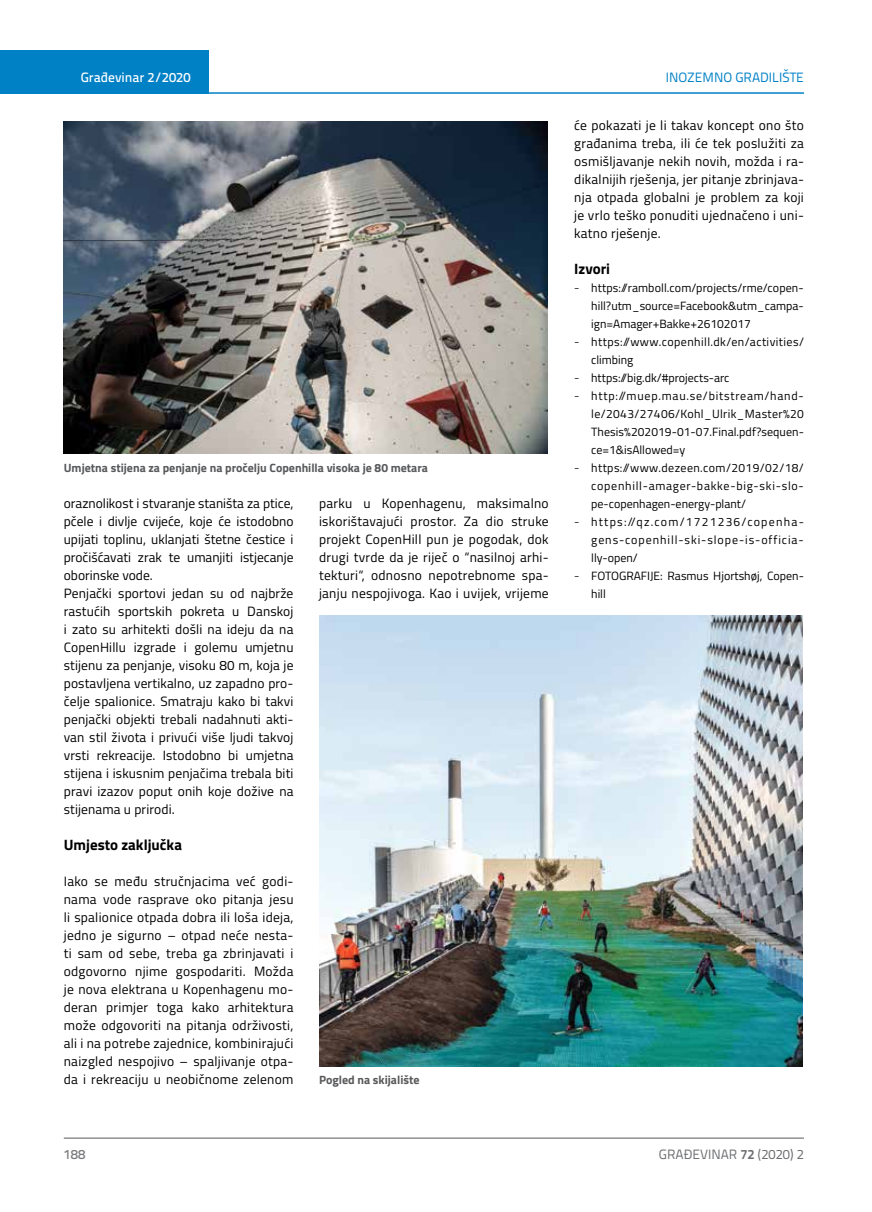
<style>
.page{position:relative;width:872px;height:1212px;background:#fff}
.page>*{position:absolute;margin:0;border:0;box-sizing:border-box;transform-origin:0 0}
.t1{font:700 15px "Titillium";color:#000}
.t2{font:13.5px/18px "Titillium";letter-spacing:.01em;color:#000;text-align:justify}
.t3{font:13.5px "Titillium Text 22 L";color:#6d6e71}
.t4{font:13.5px "Titillium Text 22 L";color:#0081c6}
.t5{font:500 13.5px "Titillium Text 22 L";color:#fff}
.t6{font:500 13.5px "Titillium Text 22 L";color:#797a7d}
.t7{font:12px/18px "Titillium";color:#000;text-align:justify}
.t8{font:700 12px "Titillium";color:#58595b}
.t9{font:12px/18px "Titillium";letter-spacing:.035em;color:#000}
.s1{font-family:"Titillium Text 22 L";font-weight:300}
.s2{font-weight:700}
</style>
<div class="page">
<div style="left:0;top:50px;width:208px;height:44px;background:#0081c6"></div>
<hr style="left:0;top:92px;width:804px;height:2px;background:#0081c6">
<hr style="left:64px;top:1138px;width:740px;height:1px;background:#58595b">
<img style="left:64px;top:121px;width:483px;height:333px">
<img style="left:319px;top:616px;width:483px;height:450px">
<p class="t5" style="left:81px;top:67px;width:111px">Građevinar 2/2020</p>
<p class="t4" style="left:666px;top:68px;width:140px">INOZEMNO GRADILIŠTE</p>
<p class="t8" style="left:64px;top:458px;width:366px">Umjetna stijena za penjanje na pročelju Copenhilla visoka je 80 metara</p>
<p class="t2" style="left:64px;top:493px;width:231px;text-align:left">oraznolikost i stvaranje staništa za ptice, pčele i divlje cvijeće, koje će istodobno upijati toplinu, uklanjati štetne čestice i pročišćavati zrak te umanjiti istjecanje oborinske vode.<br>Penjački sportovi jedan su od najbrže rastućih sportskih pokreta u Danskoj i zato su arhitekti došli na ideju da na CopenHillu izgrade i golemu umjetnu stijenu za penjanje, visoku 80 m, koja je postavljena vertikalno, uz zapadno pro&shy;čelje spalionice. Smatraju kako bi takvi penjački objekti trebali nadahnuti akti&shy;van stil života i privući više ljudi takvoj vrsti rekreacije. Istodobno bi umjetna stijena i iskusnim penjačima trebala biti pravi izazov poput onih koje dožive na stijenama u prirodi.</p>
<p class="t1" style="left:64px;top:833px;width:120px">Umjesto zaključka</p>
<p class="t2" style="left:64px;top:872px;width:231px">Iako se među stručnjacima već godi&shy;nama vode rasprave oko pitanja jesu li spalionice otpada dobra ili loša ideja, jedno je sigurno – otpad neće nesta&shy;ti sam od sebe, treba ga zbrinjavati i odgovorno njime gospodariti. Možda je nova elektrana u Kopenhagenu mo&shy;deran primjer toga kako arhitektura može odgovoriti na pitanja održivosti, ali i na potrebe zajednice, kombinirajući naizgled nespojivo – spaljivanje otpa&shy;da i rekreaciju u neobičnome zelenom</p>
<p class="t2" style="left:319px;top:493px;width:231px">parku u Kopenhagenu, maksimalno iskorištavajući prostor. Za dio struke projekt CopenHill pun je pogodak, dok drugi tvrde da je riječ o “nasilnoj arhi&shy;tekturi“, odnosno nepotrebnome spa&shy;janju nespojivoga. Kao i uvijek, vrijeme</p>
<p class="t8" style="left:319px;top:1071px;width:102px">Pogled na skijalište</p>
<p class="t2" style="left:574px;top:115px;width:231px">će pokazati je li takav koncept ono što građanima treba, ili će tek poslužiti za osmišljavanje nekih novih, možda i ra&shy;dikalnijih rješenja, jer pitanje zbrinjava&shy;nja otpada globalni je problem za koji je vrlo teško ponuditi ujednačeno i uni&shy;katno rješenje.</p>
<p class="t1" style="left:574px;top:257px;width:37px">Izvori</p>
<p class="t7" style="left:591px;top:278px;width:214px;text-indent:-17px"><span class="s1">-</span> https://ramboll.com/projects/rme/copen&shy;hill?utm_source=Facebook&amp;utm_campa&shy;ign=Amager+Bakke+26102017</p>
<p class="t9" style="left:591px;top:332px;width:214px;text-indent:-17px"><span class="s1">-</span> https://www.copenhill.dk/en/activities/ climbing</p>
<p class="t7" style="left:574px;top:368px;width:157px"><span class="s1">-</span> https://big.dk/#projects-arc</p>
<p class="t7" style="left:591px;top:386px;width:214px;text-indent:-17px"><span class="s1">-</span> http://muep.mau.se/bitstream/hand&shy;le/2043/27406/Kohl_Ulrik_Master%20<br>Thesis%202019-01-07.Final.pdf?sequen&shy;ce=1&amp;isAllowed=y</p>
<p class="t7" style="left:591px;top:458px;width:214px;text-indent:-17px"><span class="s1">-</span> https://www.dezeen.com/2019/02/18/ copenhill-amager-bakke-big-ski-slo&shy;pe-copenhagen-energy-plant/</p>
<p class="t7" style="left:591px;top:512px;width:214px;text-indent:-17px"><span class="s1">-</span> https://qz.com/1721236/copenha&shy;gens-copenhill-ski-slope-is-officia&shy;lly-open/</p>
<p class="t7" style="left:591px;top:566px;width:214px;text-indent:-17px"><span class="s1">-</span> FOTOGRAFIJE: Rasmus Hjortshøj, Copen&shy;hill</p>
<p class="t6" style="left:64px;top:1144px;width:23px">188</p>
<p class="t3" style="left:659px;top:1144px;width:146px">GRAĐEVINAR <span class="s2">72</span> (2020) 2</p>
</div>
